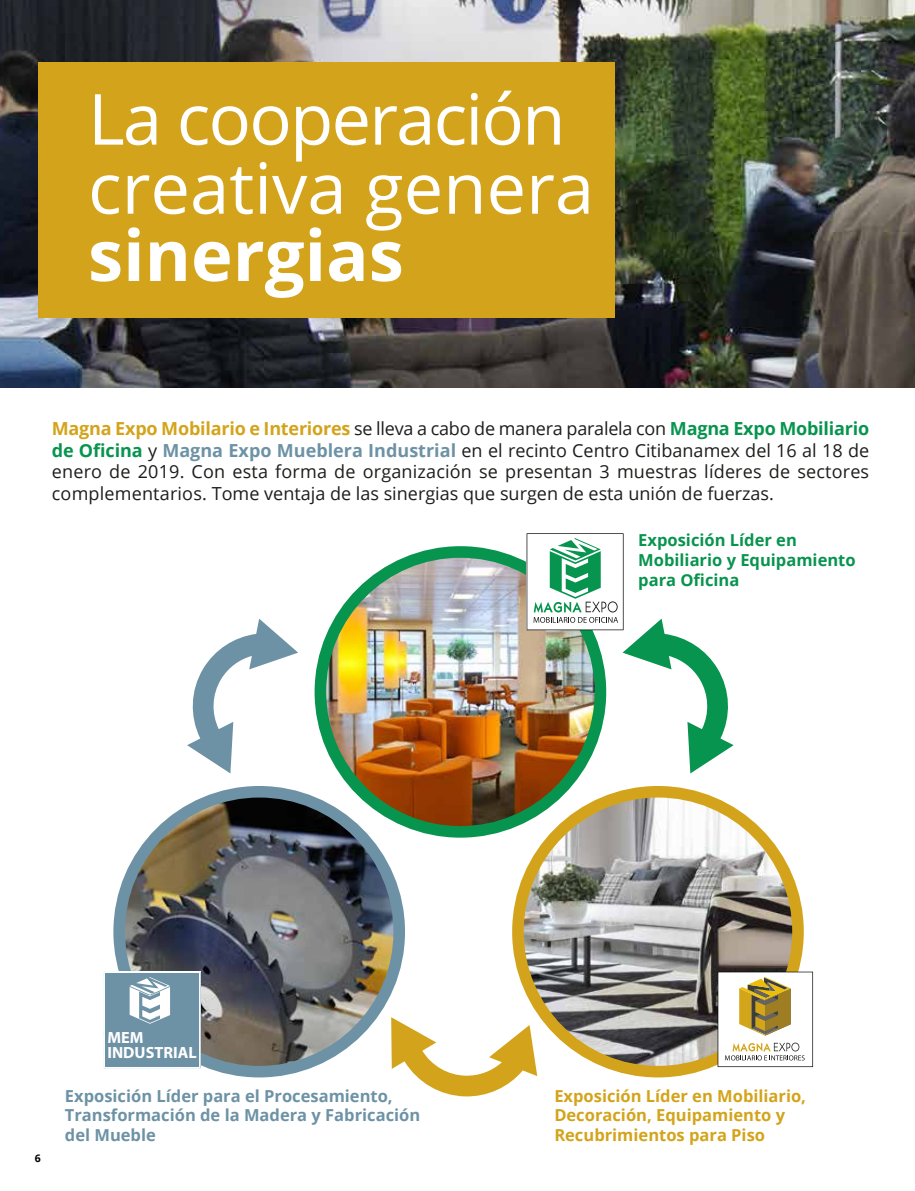
<style>
.page{position:relative;width:915px;height:1191px;background:#fff}
.page>*{position:absolute;margin:0;border:0;box-sizing:border-box;transform-origin:0 0}
.t1{font:70.5px/69px "Open Sans";color:#fff}
.t2{font:700 70.5px "Open Sans";color:#fff}
.t3{font:18px/21.6px "Open Sans";color:#1d1d1b;text-align:justify}
.t4{font:700 16.5px/19.8px "Open Sans";color:#6d92a5}
.t5{font:700 16.5px/19.8px "Open Sans";color:#d3a41b}
.t6{font:700 16.5px/19.8px "Open Sans";color:#07944e}
.t7{font:700 16.2px/14.7px "Myriad Pro";color:#fff}
.t8{font:700 10.5px "Open Sans";color:#000101}
.s1{font-weight:700;color:#d3a41b}
.s2{font-weight:700;color:#07944e}
.s3{font-weight:700;color:#6d92a5}
</style>
<div class="page">
<img style="left:0;top:0;width:914px;height:387px">
<div style="left:38px;top:62px;width:576px;height:256px;background:#d3a41b"></div>
<div style="left:113px;top:786px;width:292px;height:291px;background:#6d92a5;border-radius:50%"></div>
<div style="left:314px;top:546px;width:292px;height:291px;background:#07944e;border-radius:50%"></div>
<div style="left:512px;top:786px;width:291px;height:291px;background:#d3a41b;border-radius:50%"></div>
<svg style="left:187px;top:618px;width:111px;height:155px"></svg>
<svg style="left:391px;top:1017px;width:146px;height:80px"></svg>
<img style="left:523px;top:797px;width:269px;height:268px;border-radius:134px">
<img style="left:326px;top:558px;width:268px;height:268px;border-radius:134px">
<svg style="left:526px;top:533px;width:207px;height:240px"></svg>
<svg style="left:717px;top:971px;width:95px;height:96px"></svg>
<img style="left:125px;top:797px;width:268px;height:268px;border-radius:134px">
<div style="left:103px;top:971px;width:97px;height:97px;background:#6d92a5;border:2px solid #fff"></div>
<svg style="left:130px;top:977px;width:40px;height:46px"></svg>
<h1 class="t1" style="left:88px;top:83px;width:507px">La cooperación creativa genera</h1>
<h1 class="t2" style="left:88px;top:205px;width:317px">sinergias</h1>
<p class="t3" style="left:52px;top:417px;width:818px"><span class="s1">Magna Expo Mobilario e Interiores</span> se lleva a cabo de manera paralela con <span class="s2">Magna Expo Mobiliario de Oficina</span> y <span class="s3">Magna Expo Mueblera Industrial</span> en el recinto Centro Citibanamex del 16 al 18 de enero de 2019. Con esta forma de organización se presentan 3 muestras líderes de sectores complementarios. Tome ventaja de las sinergias que surgen de esta unión de fuerzas.</p>
<p class="t6" style="left:638px;top:530px;width:219px">Exposición Líder en<br>Mobiliario y Equipamiento para Oficina</p>
<p class="t8" style="left:35px;top:1150px;width:7px">6</p>
<p class="t7" style="left:107px;top:1029px;width:91px">MEM<br>INDUSTRIAL</p>
<p class="t4" style="left:65px;top:1085px;width:357px">Exposición Líder para el Procesamiento,<br>Transformación de la Madera y Fabricación del Mueble</p>
<p class="t5" style="left:554px;top:1085px;width:253px">Exposición Líder en Mobiliario,<br>Decoración, Equipamiento y<br>Recubrimientos para Piso</p>
</div>
